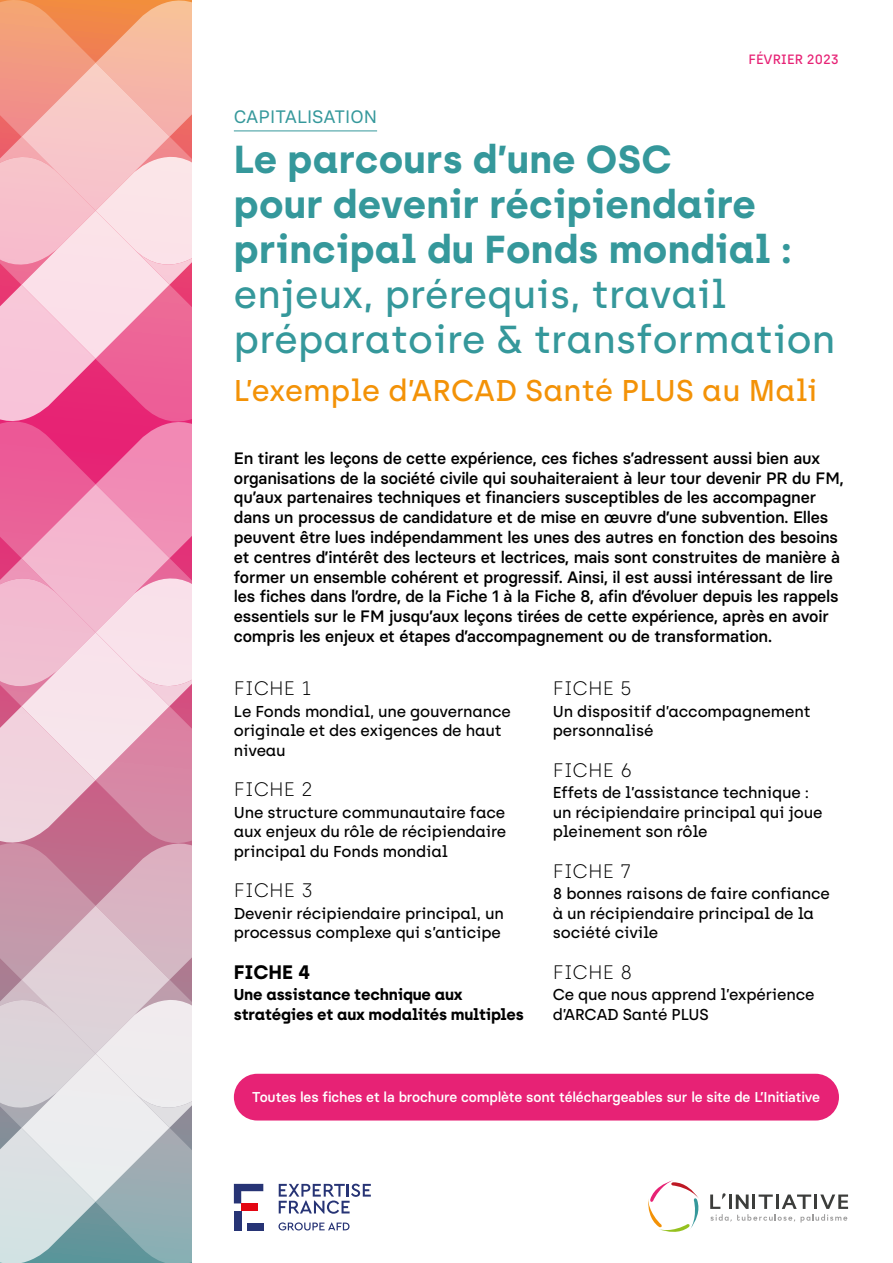
<style>
.page{position:relative;width:893px;height:1263px;background:#fff}
.page>*{position:absolute;margin:0;border:0;box-sizing:border-box;transform-origin:0 0}
.t1{font:700 39px/45px "Archia";letter-spacing:.005em;color:#35989b}
.t2{font:500 39px/45px "Archia";letter-spacing:.005em;color:#35989b}
.t3{font:500 30px "Archia";letter-spacing:.005em;color:#f39207}
.t4{font:100 19.5px "Archia";color:#000}
.t5{font:700 19.5px "Archia";color:#000}
.t6{font:18px "Basier Circle";color:#35989b}
.t7{font:500 16.5px/19.8px "Basier Circle";letter-spacing:-.01em;color:#000}
.t8{font:500 15.75px/19.5px "Archia";letter-spacing:-.01em;color:#000}
.t9{font:700 15.75px/19.5px "Archia";letter-spacing:-.01em;color:#000}
.t10{font:500 14.25px "Basier Circle";letter-spacing:-.01em;color:#fff}
.t11{font:500 13.5px "Archia";color:#e72275}
</style>
<div class="page">
<div style="left:234px;top:1074px;width:605px;height:46px;background:#e72275;border-radius:23px"></div>
<div style="left:234px;top:1211px;width:7px;height:19px;background:#273475"></div>
<svg style="left:234px;top:1184px;width:29px;height:19px"></svg>
<div style="left:247px;top:1223px;width:16px;height:7px;background:#273475"></div>
<div style="left:241px;top:1203px;width:17px;height:8px;background:#e30613"></div>
<svg style="left:278px;top:1222px;width:72px;height:8px"></svg>
<svg style="left:279px;top:1184px;width:92px;height:30px"></svg>
<svg style="left:648px;top:1180px;width:51px;height:52px"></svg>
<svg style="left:710px;top:1193px;width:138px;height:29px"></svg>
<hr style="left:234px;top:131px;width:143px;height:1px;background:#35989b">
<svg style="left:0;top:0;width:191px;height:1263px;background:#e4b0bf"></svg>
<p class="t11" style="left:749px;top:51px;width:92px">FÉVRIER 2023</p>
<p class="t6" style="left:234px;top:106px;width:145px">CAPITALISATION</p>
<h1 class="t1" style="left:234px;top:136px;width:559px">Le parcours d’une OSC<br>pour devenir récipiendaire principal du Fonds mondial :</h1>
<h1 class="t2" style="left:234px;top:271px;width:603px">enjeux, prérequis, travail préparatoire &amp; transformation</h1>
<h2 class="t3" style="left:234px;top:373px;width:585px">L’exemple d’ARCAD Santé PLUS au Mali</h2>
<p class="t7" style="left:234px;top:448px;width:611px">En tirant les leçons de cette expérience, ces fiches s’adressent aussi bien aux organisations de la société civile qui souhaiteraient à leur tour devenir PR du FM, qu’aux partenaires techniques et financiers susceptibles de les accompagner dans un processus de candidature et de mise en œuvre d’une subvention. Elles peuvent être lues indépendamment les unes des autres en fonction des besoins et centres d’intérêt des lecteurs et lectrices, mais sont construites de manière à former un ensemble cohérent et progressif. Ainsi, il est aussi intéressant de lire les fiches dans l’ordre, de la Fiche 1 à la Fiche 8, afin d’évoluer depuis les rappels essentiels sur le FM jusqu’aux leçons tirées de cette expérience, après en avoir compris les enjeux et étapes d’accompagnement ou de transformation.</p>
<p class="t4" style="left:234px;top:677px;width:79px">FICHE 1</p>
<p class="t8" style="left:234px;top:701px;width:279px">Le Fonds mondial, une gouvernance originale et des exigences de haut niveau</p>
<p class="t4" style="left:234px;top:778px;width:81px">FICHE 2</p>
<p class="t8" style="left:234px;top:802px;width:274px;text-align:justify">Une structure communautaire face aux enjeux du rôle de récipiendaire principal du Fonds mondial</p>
<p class="t4" style="left:234px;top:879px;width:81px">FICHE 3</p>
<p class="t8" style="left:234px;top:903px;width:272px">Devenir récipiendaire principal, un processus complexe qui s’anticipe</p>
<p class="t5" style="left:234px;top:960px;width:78px">FICHE 4</p>
<p class="t9" style="left:234px;top:985px;width:292px">Une assistance technique aux stratégies et aux modalités multiples</p>
<p class="t4" style="left:553px;top:677px;width:81px">FICHE 5</p>
<p class="t8" style="left:553px;top:701px;width:259px">Un dispositif d’accompagnement personnalisé</p>
<p class="t4" style="left:553px;top:758px;width:81px">FICHE 6</p>
<p class="t8" style="left:553px;top:783px;width:271px">Effets de l’assistance technique : un récipiendaire principal qui joue pleinement son rôle</p>
<p class="t4" style="left:553px;top:859px;width:80px">FICHE 7</p>
<p class="t8" style="left:553px;top:884px;width:279px">8 bonnes raisons de faire confiance à un récipiendaire principal de la société civile</p>
<p class="t4" style="left:553px;top:960px;width:81px">FICHE 8</p>
<p class="t8" style="left:553px;top:985px;width:263px">Ce que nous apprend l’expérience d’ARCAD Santé PLUS</p>
<p class="t10" style="left:252px;top:1088px;width:569px">Toutes les fiches et la brochure complète sont téléchargeables sur le site de L’Initiative</p>
</div>
